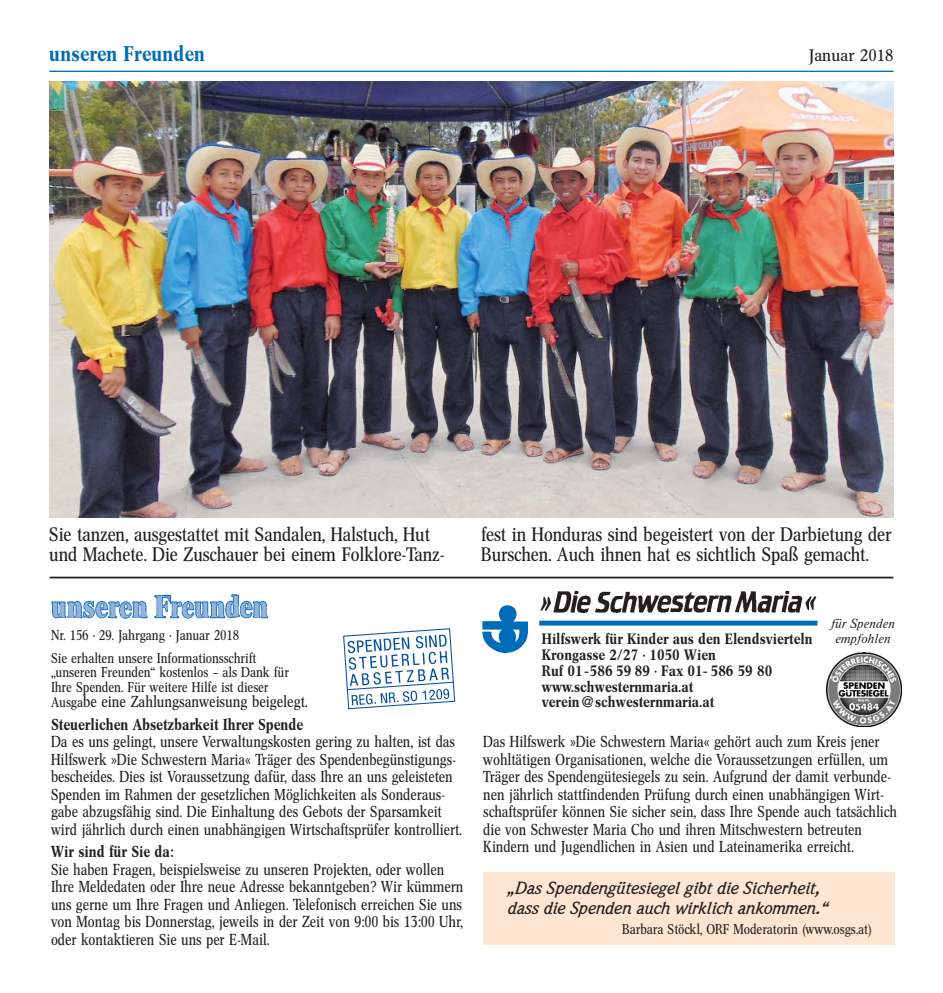
<style>
.page{position:relative;width:943px;height:993px;background:#fff}
.page>*{position:absolute;margin:0;border:0;box-sizing:border-box;transform-origin:0 0}
.t1{font:21px "Cnn Med";letter-spacing:.02em;color:#006cb7}
.t2{font:19.25px/19.6px "Cnn Reg";letter-spacing:.01em;color:#231f20}
.t3{font:17.5px/19.2px "Wid Med Ita";letter-spacing:.04em;color:#231f20}
.t4{font:16.62px "Cnn Reg";letter-spacing:.015em;color:#231f20;scale:1.1 1}
.t5{font:15.75px/17.5px "Cnn Reg";letter-spacing:.015em;color:#231f20;scale:.96 1}
.t6{font:15.75px "Cnn Med";letter-spacing:.02em;color:#231f20;scale:.96 1}
.t7{font:15.75px "Cnn Reg";letter-spacing:.015em;color:#231f20}
.t8{font:14.88px/15.8px "Cnn Med";letter-spacing:.02em;color:#231f20}
.t9{font:14px/22.4px "Cnn Reg";letter-spacing:.015em;color:#231f20}
.t10{font:13.12px/14.9px "Tim Ita";letter-spacing:.06em;color:#231f20;text-align:center}
.s1{font-size:14px}
</style>
<div class="page">
<hr style="left:50px;top:576px;width:843px;height:2px;background:#231f20">
<img style="left:50px;top:81px;width:843px;height:437px">
<hr style="left:50px;top:71px;width:843px;height:1px;background:#006cb7">
<img style="left:483px;top:605px;width:44px;height:47px">
<img style="left:540px;top:590px;width:276px;height:22px">
<div style="left:539px;top:620px;width:278px;height:5px;background:#006cb7"></div>
<img style="left:52px;top:594px;width:216px;height:24px">
<img style="left:826px;top:652px;width:75px;height:74px">
<svg style="left:343px;top:628px;width:113px;height:81px"></svg>
<div style="left:483px;top:872px;width:412px;height:72px;background:#fee6d3"></div>
<h1 class="t1" style="left:50px;top:43px;width:157px">unseren Freunden</h1>
<p class="t4" style="left:809px;top:47px;width:78px">Januar 2018</p>
<p class="t2" style="left:50px;top:525px;width:396px">Sie tanzen, ausgestattet mit Sandalen, Halstuch, Hut und Machete. Die Zuschauer bei einem Folklore-Tanz-</p>
<p class="t2" style="left:481px;top:525px;width:411px">fest in Honduras sind begeistert von der Darbietung der<br>Burschen. Auch ihnen hat es sichtlich Spaß gemacht.</p>
<p class="t9" style="left:51px;top:624px;width:206px">Nr. 156 · 29. Jahrgang · Januar 2018<br>Sie erhalten unsere Informationsschrift</p>
<p class="t9" style="left:51px;top:665px;width:239px;line-height:14.9px">„unseren Freunden“ kostenlos – als Dank für<br>Ihre Spenden. Für weitere Hilfe ist dieser</p>
<p class="t7" style="left:51px;top:693px;width:258px"><span class="s1">Ausga</span>be eine Zahlungsanweisung beigelegt.</p>
<p class="t6" style="left:51px;top:716px;width:264px">Steuerlichen Absetzbarkeit Ihrer Spende</p>
<p class="t5" style="left:51px;top:733px;width:429px">Da es uns gelingt, unsere Verwaltungskosten gering zu halten, ist das Hilfswerk »Die Schwestern Maria« Träger des Spendenbegünstigungs&shy;bescheides. Dies ist Voraussetzung dafür, dass Ihre an uns geleisteten Spenden im Rahmen der gesetzlichen Möglichkeiten als Sonderaus&shy;gabe abzugsfähig sind. Die Einhaltung des Gebots der Sparsamkeit wird jährlich durch einen unabhängigen Wirtschaftsprüfer kontrolliert.</p>
<p class="t6" style="left:51px;top:843px;width:129px">Wir sind für Sie da:</p>
<p class="t5" style="left:51px;top:861px;width:431px">Sie haben Fragen, beispielsweise zu unseren Projekten, oder wollen Ihre Meldedaten oder Ihre neue Adresse bekanntgeben? Wir kümmern uns gerne um Ihre Fragen und Anliegen. Telefonisch erreichen Sie uns von Montag bis Donnerstag, jeweils in der Zeit von 9:00 bis 13:00 Uhr, oder kontaktieren Sie uns per E-Mail.</p>
<p class="t8" style="left:542px;top:631px;width:272px">Hilfswerk für Kinder aus den Elendsvierteln<br>Krongasse 2/27 · 1050 Wien<br>Ruf 01-586 59 89 · Fax 01- 586 59 80 www.schwesternmaria.at verein@schwesternmaria.at</p>
<p class="t10" style="left:831px;top:616px;width:65px">für Spenden empfohlen</p>
<p class="t5" style="left:483px;top:733px;width:432px">Das Hilfswerk »Die Schwestern Maria« gehört auch zum Kreis jener wohltätigen Organisationen, welche die Voraussetzungen erfüllen, um Träger des Spendengütesiegels zu sein. Aufgrund der damit verbunde&shy;nen jährlich stattfindenden Prüfung durch einen unabhängigen Wirt&shy;schaftsprüfer können Sie sicher sein, dass Ihre Spende auch tatsächlich die von Schwester Maria Cho und ihren Mitschwestern betreuten Kindern und Jugendlichen in Asien und Lateinamerika erreicht.</p>
<p class="t3" style="left:508px;top:879px;width:320px">„Das Spendengütesiegel gibt die Sicherheit, dass die Spenden auch wirklich ankommen.“</p>
<p class="t9" style="left:622px;top:918px;width:251px">Barbara Stöckl, ORF Moderatorin (www.osgs.at)</p>
</div>
